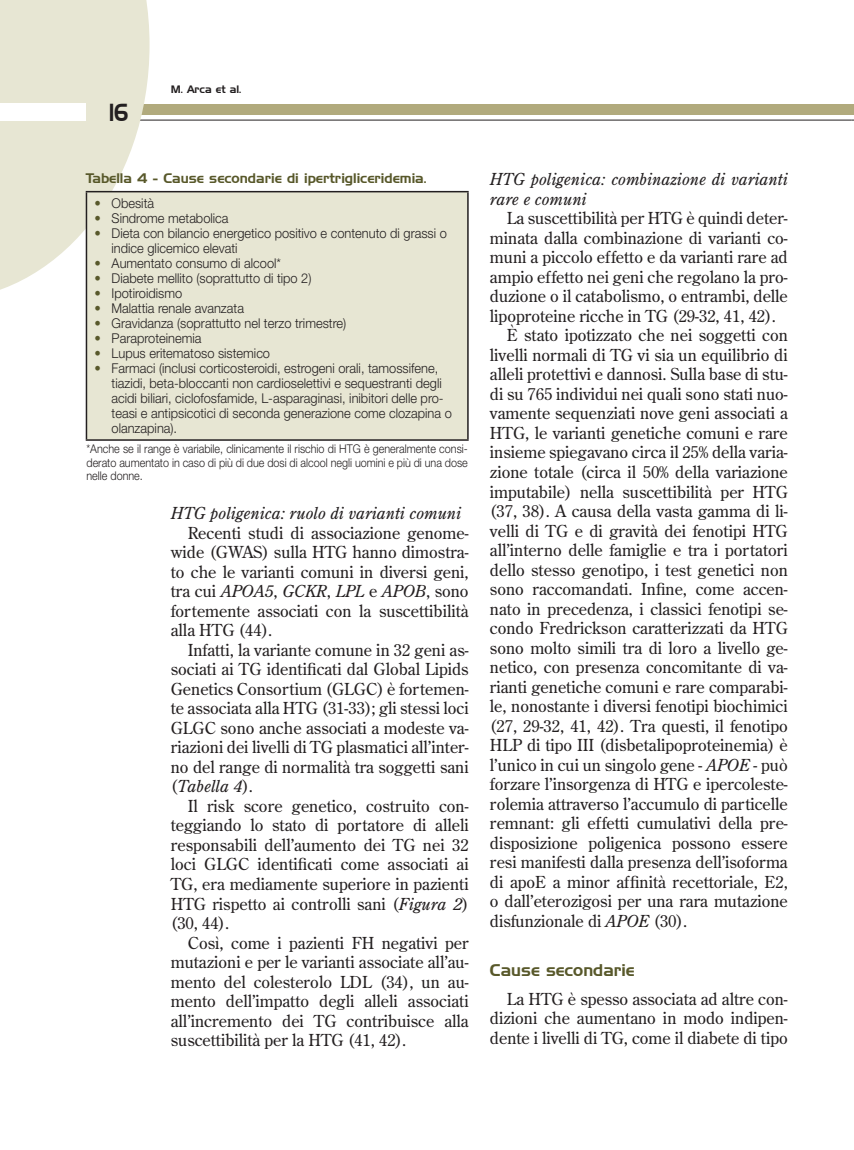
<style>
.page{position:relative;width:854px;height:1150px;background:#fff}
.page>*{position:absolute;margin:0;border:0;box-sizing:border-box;transform-origin:0 0}
.t1{font:24px "Handel Gothic BT";color:#231f20;scale:.8 1}
.t2{font:16.5px/29.2px "Century Old Style Std";color:#231f20}
.t3{font:italic 16.5px "Century Old Style Std";color:#231f20}
.t4{font:300 13.5px/15px "Helvetica Neue LT Std";color:#231f20;scale:.95 1}
.t5{font:13.5px "Handel Gothic BT";color:#58582a}
.t6{font:300 12px/13.5px "Helvetica Neue LT Std";color:#231f20;text-align:justify;scale:.9 1}
.t7{font:10.5px "Handel Gothic BT";color:#231f20}
.s1{color:#58582a}
.s2{font-style:normal}
.s3{font-style:italic}
.s4{font-family:"Handel Gothic BT";color:#58582a}
</style>
<div class="page">
<hr style="left:0;top:120px;width:851px;height:1px;background:#231f20">
<div style="left:0;top:104px;width:851px;height:11px;background:#b1aa7d"></div>
<svg style="left:851px;top:104px;width:2px;height:17px"></svg>
<svg style="left:0;top:0;width:149px;height:300px;background:#e9e8d8"></svg>
<div style="left:0;top:104px;width:86px;height:17px;background:#fff"></div>
<div style="left:86px;top:192px;width:382px;height:248px;background:#e7e6d3"></div>
<hr style="left:86px;top:191px;width:382px;height:1px;background:#231f20">
<hr style="left:86px;top:192px;width:1px;height:247px;background:#231f20">
<hr style="left:467px;top:192px;width:1px;height:247px;background:#231f20">
<hr style="left:86px;top:439px;width:382px;height:2px;background:#231f20">
<p class="t1" style="left:109px;top:97px;width:25px">16</p>
<p class="t7" style="left:171px;top:83px;width:72px">M. Arca et al.</p>
<p class="t5" style="left:86px;top:170px;width:342px">Tabella 4 - Cause secondarie di ipertrigliceridemia.</p>
<p class="t4" style="left:95px;top:195px;width:64px"><span class="s1">•</span> Obesità</p>
<p class="t4" style="left:95px;top:210px;width:142px"><span class="s1">•</span> Sindrome metabolica</p>
<p class="t4" style="left:112px;top:225px;width:354px;text-indent:-17px"><span class="s1">•</span> Dieta con bilancio energetico positivo e contenuto di grassi o indice glicemico elevati</p>
<p class="t4" style="left:95px;top:255px;width:198px"><span class="s1">•</span> Aumentato consumo di alcool*</p>
<p class="t4" style="left:95px;top:270px;width:230px"><span class="s1">•</span> Diabete mellito (soprattutto di tipo 2)</p>
<p class="t4" style="left:95px;top:285px;width:94px"><span class="s1">•</span> Ipotiroidismo</p>
<p class="t4" style="left:95px;top:300px;width:159px"><span class="s1">•</span> Malattia renale avanzata</p>
<p class="t4" style="left:95px;top:315px;width:266px"><span class="s1">•</span> Gravidanza (soprattutto nel terzo trimestre)</p>
<p class="t4" style="left:95px;top:330px;width:114px"><span class="s1">•</span> Paraproteinemia</p>
<p class="t4" style="left:95px;top:345px;width:186px"><span class="s1">•</span> Lupus eritematoso sistemico</p>
<p class="t4" style="left:112px;top:360px;width:359px;text-indent:-17px"><span class="s1">•</span> Farmaci (inclusi corticosteroidi, estrogeni orali, tamossifene, tiazidi, beta-bloccanti non cardioselettivi e sequestranti degli acidi biliari, ciclofosfamide, L-asparaginasi, inibitori delle pro&shy;teasi e antipsicotici di seconda generazione come clozapina o olanzapina).</p>
<p class="t6" style="left:86px;top:442px;width:425px">*Anche se il range è variabile, clinicamente il rischio di HTG è generalmente consi&shy;derato aumentato in caso di più di due dosi di alcool negli uomini e più di una dose nelle donne.</p>
<p class="t3" style="left:171px;top:503px;width:292px">HTG poligenica: ruolo di varianti comuni</p>
<p class="t2" style="left:188px;top:517px;width:282px">Recenti studi di associazione genome-</p>
<p class="t2" style="left:171px;top:537px;width:299px">wide (GWAS) sulla HTG hanno dimostra-</p>
<p class="t2" style="left:171px;top:556px;width:299px">to che le varianti comuni in diversi geni,</p>
<p class="t3" style="left:171px;top:581px;width:299px"><span class="s2">tra cui</span> APOA5<span class="s2">,</span> GCKR<span class="s2">,</span> LPL <span class="s2">e</span> APOB<span class="s2">, sono</span></p>
<p class="t2" style="left:171px;top:596px;width:299px">fortemente associati con la suscettibilità</p>
<p class="t2" style="left:171px;top:615px;width:103px">alla HTG (44).</p>
<p class="t2" style="left:188px;top:635px;width:282px">Infatti, la variante comune in 32 geni as-</p>
<p class="t2" style="left:171px;top:654px;width:299px">sociati ai TG identificati dal Global Lipids</p>
<p class="t2" style="left:171px;top:674px;width:299px">Genetics Consortium (GLGC) è fortemen-</p>
<p class="t2" style="left:171px;top:693px;width:299px">te associata alla HTG (31-33); gli stessi loci</p>
<p class="t2" style="left:171px;top:713px;width:299px">GLGC sono anche associati a modeste va-</p>
<p class="t2" style="left:171px;top:732px;width:299px">riazioni dei livelli di TG plasmatici all’inter-</p>
<p class="t2" style="left:171px;top:752px;width:299px">no del range di normalità tra soggetti sani</p>
<p class="t3" style="left:171px;top:776px;width:84px"><span class="s2">(</span>Tabella 4<span class="s2">).</span></p>
<p class="t2" style="left:188px;top:791px;width:282px">Il risk score genetico, costruito con-</p>
<p class="t2" style="left:171px;top:810px;width:299px">teggiando lo stato di portatore di alleli</p>
<p class="t2" style="left:171px;top:830px;width:299px">responsabili dell’aumento dei TG nei 32</p>
<p class="t2" style="left:171px;top:849px;width:299px">loci GLGC identificati come associati ai</p>
<p class="t2" style="left:171px;top:869px;width:299px">TG, era mediamente superiore in pazienti</p>
<p class="t2" style="left:171px;top:888px;width:299px">HTG rispetto ai controlli sani (<span class="s3">Figura 2</span>)</p>
<p class="t2" style="left:171px;top:908px;width:60px">(30, 44).</p>
<p class="t2" style="left:188px;top:927px;width:282px">Così, come i pazienti FH negativi per</p>
<p class="t2" style="left:171px;top:947px;width:299px">mutazioni e per le varianti associate all’au-</p>
<p class="t2" style="left:171px;top:966px;width:299px">mento del colesterolo LDL (34), un au-</p>
<p class="t2" style="left:171px;top:986px;width:299px">mento dell’impatto degli alleli associati</p>
<p class="t2" style="left:171px;top:1005px;width:299px">all’incremento dei TG contribuisce alla</p>
<p class="t2" style="left:171px;top:1025px;width:237px">suscettibilità per la HTG (41, 42).</p>
<p class="t3" style="left:490px;top:169px;width:299px">HTG poligenica: combinazione di varianti</p>
<p class="t3" style="left:490px;top:188px;width:98px">rare e comuni</p>
<p class="t2" style="left:507px;top:203px;width:282px">La suscettibilità per HTG è quindi deter-</p>
<p class="t2" style="left:490px;top:223px;width:299px">minata dalla combinazione di varianti co-</p>
<p class="t2" style="left:490px;top:242px;width:299px">muni a piccolo effetto e da varianti rare ad</p>
<p class="t2" style="left:490px;top:262px;width:299px">ampio effetto nei geni che regolano la pro-</p>
<p class="t2" style="left:490px;top:281px;width:299px">duzione o il catabolismo, o entrambi, delle</p>
<p class="t2" style="left:490px;top:301px;width:287px">lipoproteine ricche in TG (29-32, 41, 42).</p>
<p class="t2" style="left:507px;top:320px;width:282px">È stato ipotizzato che nei soggetti con</p>
<p class="t2" style="left:490px;top:340px;width:299px">livelli normali di TG vi sia un equilibrio di</p>
<p class="t2" style="left:490px;top:359px;width:299px">alleli protettivi e dannosi. Sulla base di stu-</p>
<p class="t2" style="left:490px;top:379px;width:299px">di su 765 individui nei quali sono stati nuo-</p>
<p class="t2" style="left:490px;top:398px;width:299px">vamente sequenziati nove geni associati a</p>
<p class="t2" style="left:490px;top:418px;width:299px">HTG, le varianti genetiche comuni e rare</p>
<p class="t2" style="left:490px;top:437px;width:299px">insieme spiegavano circa il 25% della varia-</p>
<p class="t2" style="left:490px;top:457px;width:299px">zione totale (circa il 50% della variazione</p>
<p class="t2" style="left:490px;top:476px;width:299px">imputabile) nella suscettibilità per HTG</p>
<p class="t2" style="left:490px;top:496px;width:299px">(37, 38). A causa della vasta gamma di li-</p>
<p class="t2" style="left:490px;top:515px;width:299px">velli di TG e di gravità dei fenotipi HTG</p>
<p class="t2" style="left:490px;top:535px;width:299px">all’interno delle famiglie e tra i portatori</p>
<p class="t2" style="left:490px;top:554px;width:299px">dello stesso genotipo, i test genetici non</p>
<p class="t2" style="left:490px;top:574px;width:299px">sono raccomandati. Infine, come accen-</p>
<p class="t2" style="left:490px;top:593px;width:299px">nato in precedenza, i classici fenotipi se-</p>
<p class="t2" style="left:490px;top:613px;width:299px">condo Fredrickson caratterizzati da HTG</p>
<p class="t2" style="left:490px;top:632px;width:299px">sono molto simili tra di loro a livello ge-</p>
<p class="t2" style="left:490px;top:652px;width:299px">netico, con presenza concomitante di va-</p>
<p class="t2" style="left:490px;top:671px;width:299px">rianti genetiche comuni e rare comparabi-</p>
<p class="t2" style="left:490px;top:691px;width:299px">le, nonostante i diversi fenotipi biochimici</p>
<p class="t2" style="left:490px;top:710px;width:299px">(27, 29-32, 41, 42). Tra questi, il fenotipo</p>
<p class="t2" style="left:490px;top:730px;width:299px">HLP di tipo III (disbetalipoproteinemia) è</p>
<p class="t2" style="left:490px;top:749px;width:299px">l’unico in cui un singolo gene - <span class="s3">APOE</span> - può</p>
<p class="t2" style="left:490px;top:769px;width:299px">forzare l’insorgenza di HTG e ipercoleste-</p>
<p class="t2" style="left:490px;top:788px;width:299px">rolemia attraverso l’accumulo di particelle</p>
<p class="t2" style="left:490px;top:808px;width:299px">remnant: gli effetti cumulativi della pre-</p>
<p class="t2" style="left:490px;top:827px;width:299px">disposizione poligenica possono essere</p>
<p class="t2" style="left:490px;top:847px;width:299px">resi manifesti dalla presenza dell’isoforma</p>
<p class="t2" style="left:490px;top:866px;width:299px">di apoE a minor affinità recettoriale, E2,</p>
<p class="t2" style="left:490px;top:886px;width:299px">o dall’eterozigosi per una rara mutazione</p>
<p class="t2" style="left:490px;top:905px;width:199px">disfunzionale di <span class="s3">APOE</span> (30).</p>
<p class="t2" style="left:507px;top:954px;width:282px;text-indent:-17px"><span class="s4">Cause secondarie<br></span>La HTG è spesso associata ad altre con-</p>
<p class="t2" style="left:490px;top:1008px;width:299px;line-height:19.5px">dizioni che aumentano in modo indipen&shy;dente i livelli di TG, come il diabete di tipo</p>
</div>
